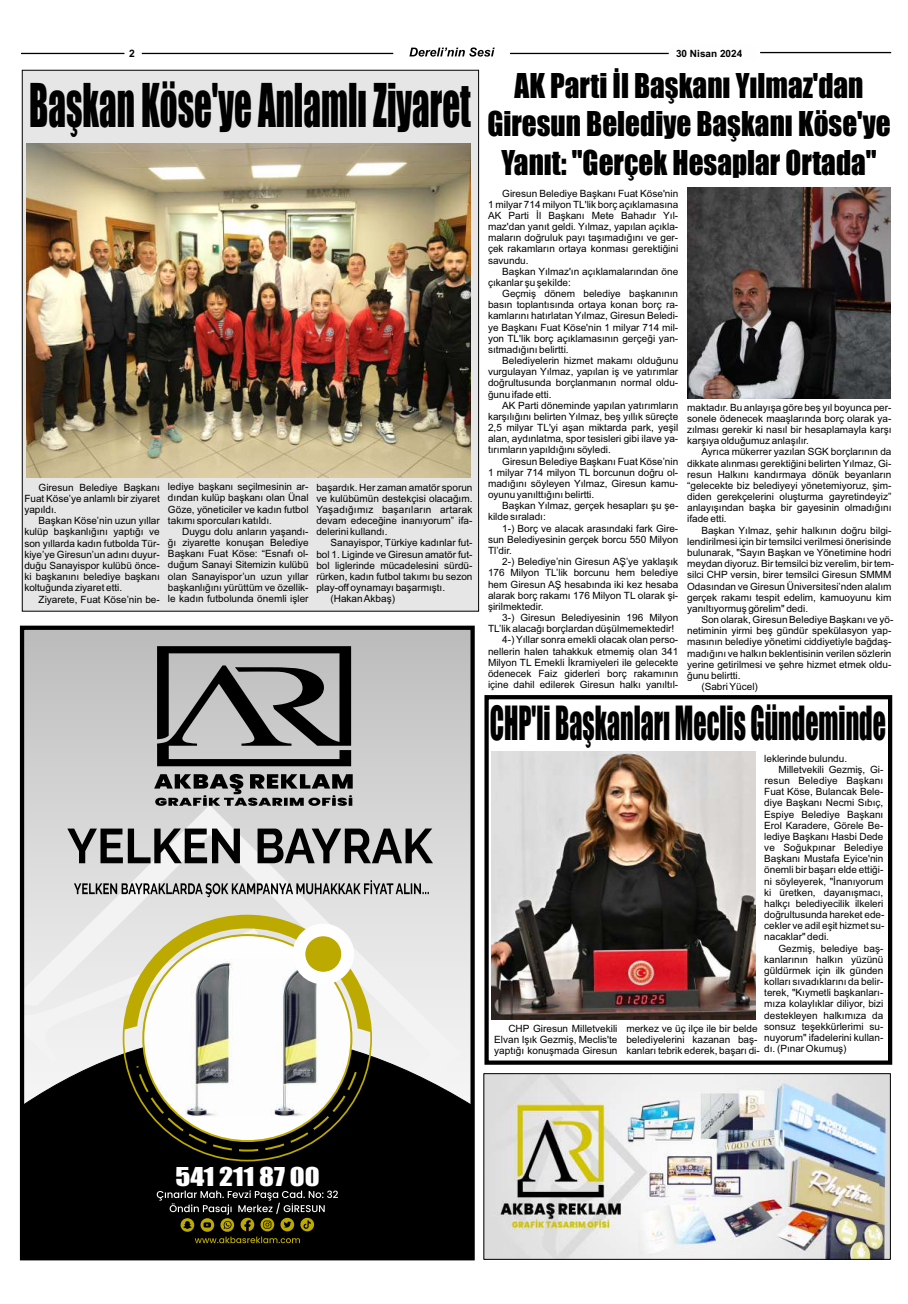
<style>
.page{position:relative;width:908px;height:1304px;background:#fff}
.page>*{position:absolute;margin:0;border:0;box-sizing:border-box;transform-origin:0 0}
.t1{font:55.7px "Impact";color:#000;scale:.63 1}
.t2{font:43.5px "Impact";color:#000;scale:.59 1}
.t3{font:31.6px/38.6px "Impact";color:#000;text-align:center;scale:.92 1}
.t4{font:24px "Impact";color:#fefefe;scale:1.16 1}
.t5{font:700 10.3px "Arial";color:#000}
.t6{font:10px/11.2px "Arial";color:#000;text-align:justify}
.t7{font:700 10px "Arial";color:#000}
</style>
<div class="page">
<svg style="left:142px;top:53px;width:251px;height:1px"></svg>
<svg style="left:409px;top:47px;width:85px;height:10px"></svg>
<svg style="left:21px;top:53px;width:103px;height:1px"></svg>
<svg style="left:510px;top:51px;width:380px;height:4px"></svg>
<div style="left:670px;top:45px;width:86px;height:17px;background:#fefefe"></div>
<svg style="left:25px;top:631px;width:444px;height:402px;background:#c8c8c8"></svg>
<svg style="left:25px;top:805px;width:436px;height:228px;fill:#e2e2e2"></svg>
<svg style="left:154px;top:774px;width:198px;height:32px;background:#767676"></svg>
<svg style="left:157px;top:646px;width:194px;height:120px;background:#777"></svg>
<svg style="left:25px;top:1033px;width:444px;height:222px;background:#232323"></svg>
<svg style="left:123px;top:915px;width:249px;height:246px"></svg>
<svg style="left:195px;top:1237px;width:105px;height:6px"></svg>
<svg style="left:157px;top:1190px;width:181px;height:41px;background:#302e1c"></svg>
<svg style="left:67px;top:828px;width:366px;height:35px;background:#7e7e7e"></svg>
<svg style="left:74px;top:880px;width:354px;height:17px;background:#a5a5a5"></svg>
<svg style="left:135px;top:1064px;width:223px;height:89px"></svg>
<div style="left:20px;top:626px;width:454px;height:634px;border:4px solid #000"></div>
<div style="left:22px;top:70px;width:457px;height:542px;background:#e6e6e6"></div>
<div style="left:484px;top:695px;width:407px;height:370px;background:#fff;border:4px solid #000"></div>
<img style="left:485px;top:1075px;width:403px;height:183px">
<div style="left:483px;top:1073px;width:407px;height:187px;border:1px solid #000"></div>
<img style="left:687px;top:187px;width:203px;height:211px">
<img style="left:27px;top:144px;width:443px;height:334px">
<img style="left:491px;top:751px;width:264px;height:268px">
<p class="t5" style="left:129px;top:49px;width:7px">2</p>
<p class="t7" style="left:675px;top:50px;width:68px">30 Nisan 2024</p>
<h1 class="t1" style="left:29px;top:83px;width:702px">Başkan Köse'ye Anlamlı Ziyaret</h1>
<p class="t6" style="left:24px;top:483px;width:137px;text-indent:14px">Giresun Belediye Başkanı Fuat Köse’ye anlamlı bir ziyaret yapıldı.</p>
<p class="t6" style="left:24px;top:516px;width:137px;text-indent:14px">Başkan Köse’nin uzun yıllar kulüp başkanlığını yaptığı ve son yıllarda kadın futbolda Tür&shy;kiye’ye Giresun’un adını duyur&shy;duğu Sanayispor kulübü önce&shy;ki başkanını belediye başkanı koltuğunda ziyaret etti.</p>
<p class="t6" style="left:39px;top:594px;width:123px">Ziyarete, Fuat Köse’nin be-</p>
<p class="t6" style="left:168px;top:482px;width:142px">lediye başkanı seçilmesinin ar&shy;dından kulüp başkanı olan Ünal Göze, yöneticiler ve kadın futbol takımı sporcuları katıldı.</p>
<p class="t6" style="left:168px;top:527px;width:142px;text-indent:14px">Duygu dolu anların yaşandı&shy;ğı ziyarette konuşan Belediye Başkanı Fuat Köse: “Esnafı ol&shy;duğum Sanayi Sitemizin kulübü olan Sanayispor’un uzun yıllar başkanlığını yürüttüm ve özellik&shy;le kadın futbolunda önemli işler</p>
<p class="t6" style="left:316px;top:482px;width:158px">başardık. Her zaman amatör sporun ve kulübümün destekçisi olacağım.<br>Yaşadığımız başarıların artarak devam edeceğine inanıyorum” ifa&shy;delerini kullandı.</p>
<p class="t6" style="left:330px;top:538px;width:143px">Sanayispor, Türkiye kadınlar fut-</p>
<p class="t6" style="left:316px;top:549px;width:158px">bol 1. Liginde ve Giresun amatör fut-</p>
<p class="t6" style="left:316px;top:560px;width:158px">bol liglerinde mücadelesini sürdü-</p>
<p class="t6" style="left:316px;top:572px;width:158px">rürken, kadın futbol takımı bu sezon</p>
<p class="t6" style="left:316px;top:583px;width:130px">play-off oynamayı başarmıştı.</p>
<p class="t6" style="left:330px;top:594px;width:66px">(Hakan Akbaş)</p>
<h3 class="t3" style="left:487px;top:68px;width:439px">AK Parti İl Başkanı Yılmaz'dan<br>Giresun Belediye Başkanı Köse'ye<br>Yanıt: "Gerçek Hesaplar Ortada"</h3>
<p class="t6" style="left:488px;top:188px;width:192px;text-indent:14px">Giresun Belediye Başkanı Fuat Köse'nin 1 milyar 714 milyon TL'lik borç açıklamasına AK Parti İl Başkanı Mete Bahadır Yıl&shy;maz'dan yanıt geldi. Yılmaz, yapılan açıkla&shy;maların doğruluk payı taşımadığını ve ger&shy;çek rakamların ortaya konması gerektiğini savundu.</p>
<p class="t6" style="left:488px;top:267px;width:192px;text-indent:14px">Başkan Yılmaz'ın açıklamalarından öne çıkanlar şu şekilde:</p>
<p class="t6" style="left:488px;top:289px;width:192px;text-indent:14px">Geçmiş dönem belediye başkanının basın toplantısında ortaya konan borç ra&shy;kamlarını hatırlatan Yılmaz, Giresun Beledi&shy;ye Başkanı Fuat Köse'nin 1 milyar 714 mil&shy;yon TL'lik borç açıklamasının gerçeği yan&shy;sıtmadığını belirtti.</p>
<p class="t6" style="left:488px;top:356px;width:192px;text-indent:14px">Belediyelerin hizmet makamı olduğunu vurgulayan Yılmaz, yapılan iş ve yatırımlar doğrultusunda borçlanmanın normal oldu&shy;ğunu ifade etti.</p>
<p class="t6" style="left:488px;top:401px;width:192px;text-indent:14px">AK Parti döneminde yapılan yatırımların karşılığını belirten Yılmaz, beş yıllık süreçte 2,5 milyar TL'yi aşan miktarda park, yeşil alan, aydınlatma, spor tesisleri gibi ilave ya&shy;tırımların yapıldığını söyledi.</p>
<p class="t6" style="left:488px;top:456px;width:192px;text-indent:14px">Giresun Belediye Başkanı Fuat Köse’nin 1 milyar 714 milyon TL borcunun doğru ol&shy;madığını söyleyen Yılmaz, Giresun kamu&shy;oyunu yanılttığını belirtti.</p>
<p class="t6" style="left:488px;top:501px;width:192px;text-indent:14px">Başkan Yılmaz, gerçek hesapları şu şe&shy;kilde sıraladı:</p>
<p class="t6" style="left:488px;top:523px;width:192px;text-indent:14px">1-) Borç ve alacak arasındaki fark Gire&shy;sun Belediyesinin gerçek borcu 550 Milyon Tl’dir.</p>
<p class="t6" style="left:488px;top:557px;width:192px;text-indent:14px">2-) Belediye’nin Giresun AŞ’ye yaklaşık 176 Milyon TL’lik borcunu hem belediye hem Giresun AŞ hesabında iki kez hesaba alarak borç rakamı 176 Milyon TL olarak şi&shy;şirilmektedir.</p>
<p class="t6" style="left:502px;top:613px;width:177px">3-) Giresun Belediyesinin 196 Milyon</p>
<p class="t6" style="left:488px;top:624px;width:188px">TL’lik alacağı borçlardan düşülmemektedir!</p>
<p class="t6" style="left:502px;top:635px;width:177px">4-) Yıllar sonra emekli olacak olan perso-</p>
<p class="t6" style="left:488px;top:646px;width:192px">nellerin halen tahakkuk etmemiş olan 341</p>
<p class="t6" style="left:488px;top:657px;width:192px">Milyon TL Emekli İkramiyeleri ile gelecekte</p>
<p class="t6" style="left:488px;top:669px;width:192px">ödenecek Faiz giderleri borç rakamının</p>
<p class="t6" style="left:488px;top:680px;width:192px">içine dahil edilerek Giresun halkı yanıltıl-</p>
<p class="t6" style="left:687px;top:403px;width:206px">maktadır. Bu anlayışa göre beş yıl boyunca per&shy;sonele ödenecek maaşlarında borç olarak ya&shy;zılması gerekir ki nasıl bir hesaplamayla karşı karşıya olduğumuz anlaşılır.</p>
<p class="t6" style="left:687px;top:447px;width:206px;text-indent:14px">Ayrıca mükerrer yazılan SGK borçlarının da dikkate alınması gerektiğini belirten Yılmaz, Gi&shy;resun Halkını kandırmaya dönük beyanların “gelecekte biz belediyeyi yönetemiyoruz, şim&shy;diden gerekçelerini oluşturma gayretindeyiz” anlayışından başka bir gayesinin olmadığını ifade etti.</p>
<p class="t6" style="left:687px;top:525px;width:208px;text-align:left;text-indent:14px">Başkan Yılmaz, şehir halkının doğru bilgi&shy;lendirilmesi için bir temsilci verilmesi önerisinde bulunarak, "Sayın Başkan ve Yönetimine hodri meydan diyoruz. Bir temsilci biz verelim, bir tem&shy;silci CHP versin, birer temsilci Giresun SMMM Odasından ve Giresun Üniversitesi’nden alalım gerçek rakamı tespit edelim, kamuoyunu kim yanıltıyormuş görelim" dedi.</p>
<p class="t6" style="left:701px;top:615px;width:193px">Son olarak, Giresun Belediye Başkanı ve yö-</p>
<p class="t6" style="left:687px;top:626px;width:206px">netiminin yirmi beş gündür spekülasyon yap-</p>
<p class="t6" style="left:687px;top:637px;width:206px">masının belediye yönetimi ciddiyetiyle bağdaş-</p>
<p class="t6" style="left:686px;top:648px;width:206px">madığını ve halkın beklentisinin verilen sözlerin</p>
<p class="t6" style="left:686px;top:660px;width:206px">yerine getirilmesi ve şehre hizmet etmek oldu-</p>
<p class="t6" style="left:686px;top:671px;width:55px">ğunu belirtti.</p>
<p class="t6" style="left:701px;top:682px;width:58px">(Sabri Yücel)</p>
<h2 class="t2" style="left:489px;top:705px;width:672px">CHP'li Başkanları Meclis Gündeminde</h2>
<p class="t6" style="left:764px;top:753px;width:84px">leklerinde bulundu.</p>
<p class="t6" style="left:778px;top:765px;width:106px">Milletvekili Gezmiş, Gi-</p>
<p class="t6" style="left:764px;top:776px;width:120px">resun Belediye Başkanı</p>
<p class="t6" style="left:764px;top:787px;width:120px">Fuat Köse, Bulancak Bele-</p>
<p class="t6" style="left:764px;top:798px;width:120px">diye Başkanı Necmi Sıbıç,</p>
<p class="t6" style="left:763px;top:809px;width:120px">Espiye Belediye Başkanı</p>
<p class="t6" style="left:763px;top:820px;width:120px">Erol Karadere, Görele Be-</p>
<p class="t6" style="left:763px;top:832px;width:120px">lediye Başkanı Hasbi Dede</p>
<p class="t6" style="left:763px;top:843px;width:120px">ve Soğukpınar Belediye</p>
<p class="t6" style="left:763px;top:854px;width:120px">Başkanı Mustafa Eyice'nin</p>
<p class="t6" style="left:763px;top:865px;width:120px">önemli bir başarı elde ettiği-</p>
<p class="t6" style="left:763px;top:876px;width:120px">ni söyleyerek, "İnanıyorum</p>
<p class="t6" style="left:763px;top:887px;width:120px">ki üretken, dayanışmacı,</p>
<p class="t6" style="left:763px;top:899px;width:120px">halkçı belediyecilik ilkeleri</p>
<p class="t6" style="left:763px;top:910px;width:122px">doğrultusunda hareket ede-</p>
<p class="t6" style="left:763px;top:921px;width:122px">cekler ve adil eşit hizmet su-</p>
<p class="t6" style="left:763px;top:932px;width:66px">nacaklar" dedi.</p>
<p class="t6" style="left:778px;top:943px;width:106px">Gezmiş, belediye baş-</p>
<p class="t6" style="left:763px;top:955px;width:120px">kanlarının halkın yüzünü</p>
<p class="t6" style="left:763px;top:966px;width:120px">güldürmek için ilk günden</p>
<p class="t6" style="left:763px;top:977px;width:120px">kolları sıvadıklarını da belir-</p>
<p class="t6" style="left:763px;top:988px;width:120px">terek, "Kıymetli başkanları-</p>
<p class="t6" style="left:763px;top:999px;width:120px">mıza kolaylıklar diliyor, bizi</p>
<p class="t6" style="left:763px;top:1010px;width:120px">destekleyen halkımıza da</p>
<p class="t6" style="left:763px;top:1022px;width:120px">sonsuz teşekkürlerimi su-</p>
<p class="t6" style="left:763px;top:1033px;width:120px">nuyorum" ifadelerini kullan-</p>
<p class="t6" style="left:763px;top:1044px;width:84px">dı. (Pınar Okumuş)</p>
<p class="t6" style="left:494px;top:1023px;width:125px;text-indent:14px">CHP Giresun Milletvekili Elvan Işık Gezmiş, Meclis'te yaptığı konuşmada Giresun</p>
<p class="t6" style="left:626px;top:1024px;width:135px;text-align:left">merkez ve üç ilçe ile bir belde belediyelerini kazanan baş&shy;kanları tebrik ederek, başarı di-</p>
<h3 class="t4" style="left:175px;top:1167px;width:126px">541 211 87 00</h3>
</div>
